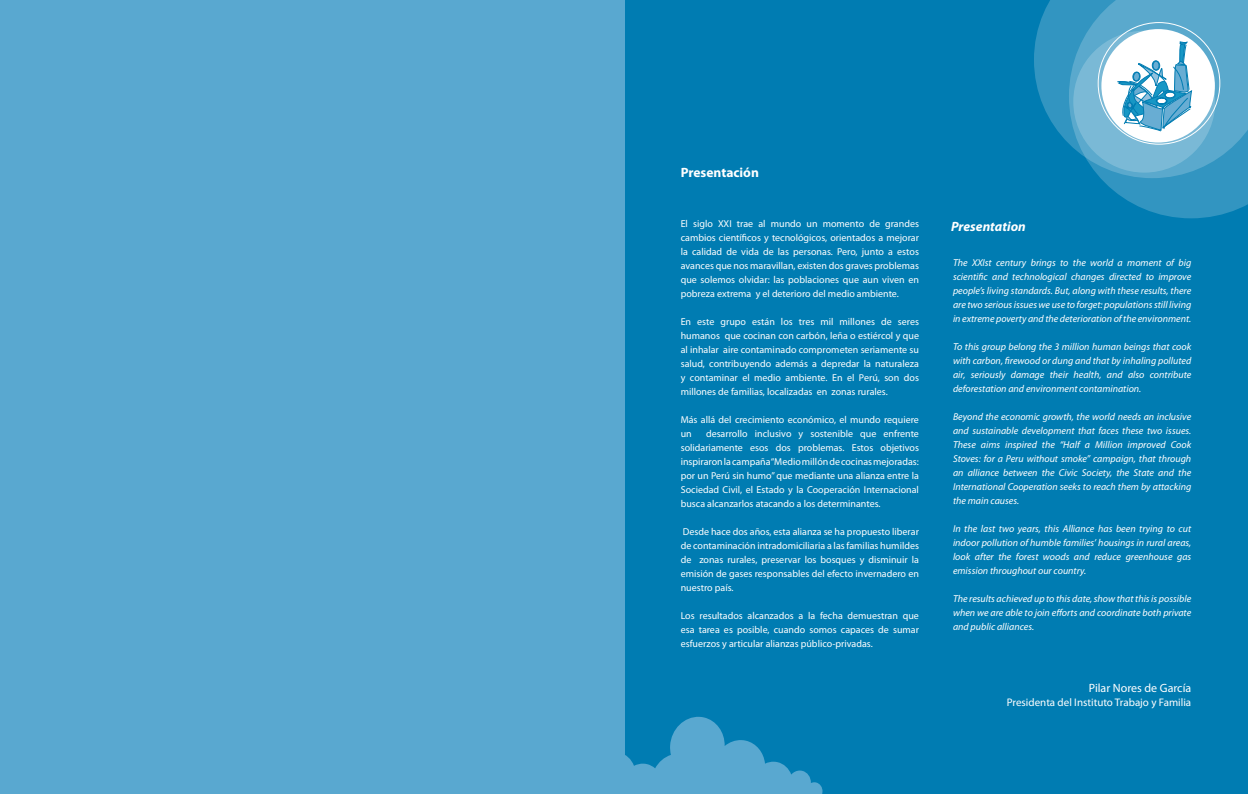
<style>
.page{position:relative;width:1248px;height:794px;background:#fff}
.page>*{position:absolute;margin:0;border:0;box-sizing:border-box;transform-origin:0 0}
.t1{font:700 13.5px "Myriad Pro";color:#fff}
.t2{font:italic 700 13.5px "Myriad Pro";color:#fff}
.t3{font:12px "Myriad Pro";color:#fff}
.t4{font:11px "Myriad Pro";color:#fff}
.t5{font:10px/14px "Myriad Pro";color:#fff;text-align:justify}
.t6{font:italic 10px/14px "Myriad Pro";color:#fff;text-align:justify}
</style>
<div class="page">
<div style="left:624px;top:0;width:623px;height:794px;background:#007cb2"></div>
<div style="left:0;top:0;width:624px;height:794px;background:#59a8d0"></div>
<svg style="left:1034px;top:0;width:213px;height:218px"></svg>
<svg style="left:624px;top:716px;width:198px;height:78px"></svg>
<h1 class="t1" style="left:680px;top:164px;width:80px">Presentación</h1>
<p class="t5" style="left:680px;top:217px;width:240px">El siglo XXI trae al mundo un momento de grandes cambios científicos y tecnológicos, orientados a mejorar la calidad de vida de las personas. Pero, junto a estos avances que nos maravillan, existen dos graves problemas que solemos olvidar: las poblaciones que aun viven en pobreza extrema y el deterioro del medio ambiente.</p>
<p class="t5" style="left:680px;top:315px;width:240px">En este grupo están los tres mil millones de seres humanos que cocinan con carbón, leña o estiércol y que al inhalar aire contaminado comprometen seriamente su salud, contribuyendo además a depredar la naturaleza y contaminar el medio ambiente. En el Perú, son dos millones de familias, localizadas en zonas rurales.</p>
<p class="t5" style="left:680px;top:413px;width:240px">Más allá del crecimiento económico, el mundo requiere un</p>
<p class="t5" style="left:680px;top:427px;width:240px;text-indent:25px">desarrollo inclusivo y sostenible que enfrente solidariamente esos dos problemas. Estos objetivos inspiraron la campaña “Medio millón de cocinas mejoradas: por un Perú sin humo” que mediante una alianza entre la Sociedad Civil, el Estado y la Cooperación Internacional busca alcanzarlos atacando a los determinantes.</p>
<p class="t5" style="left:680px;top:525px;width:240px">Desde hace dos años, esta alianza se ha propuesto liberar de contaminación intradomiciliaria a las familias humildes de zonas rurales, preservar los bosques y disminuir la emisión de gases responsables del efecto invernadero en nuestro país.</p>
<p class="t5" style="left:680px;top:609px;width:240px">Los resultados alcanzados a la fecha demuestran que esa tarea es posible, cuando somos capaces de sumar esfuerzos y articular alianzas público-privadas.</p>
<h1 class="t2" style="left:950px;top:218px;width:76px">Presentation</h1>
<p class="t6" style="left:952px;top:255px;width:240px">The XXIst century brings to the world a moment of big scientific and technological changes directed to improve people’s living standards. But, along with these results, there are two serious issues we use to forget: populations still living in extreme poverty and the deterioration of the environment.</p>
<p class="t6" style="left:952px;top:339px;width:240px">To this group belong the 3 million human beings that cook with carbon, firewood or dung and that by inhaling polluted air, seriously damage their health, and also contribute deforestation and environment contamination.</p>
<p class="t6" style="left:952px;top:409px;width:240px">Beyond the economic growth, the world needs an inclusive and sustainable development that faces these two issues.<br>These aims inspired the “Half a Million improved Cook Stoves: for a Peru without smoke” campaign, that through an alliance between the Civic Society, the State and the International Cooperation seeks to reach them by attacking the main causes.</p>
<p class="t6" style="left:952px;top:521px;width:240px">In the last two years, this Alliance has been trying to cut indoor pollution of humble families’ housings in rural areas, look after the forest woods and reduce greenhouse gas emission throughout our country.</p>
<p class="t6" style="left:952px;top:591px;width:240px">The results achieved up to this date, show that this is possible when we are able to join efforts and coordinate both private and public alliances.</p>
<p class="t3" style="left:1088px;top:681px;width:104px">Pilar Nores de García</p>
<p class="t4" style="left:1006px;top:695px;width:186px">Presidenta del Instituto Trabajo y Familia</p>
</div>
